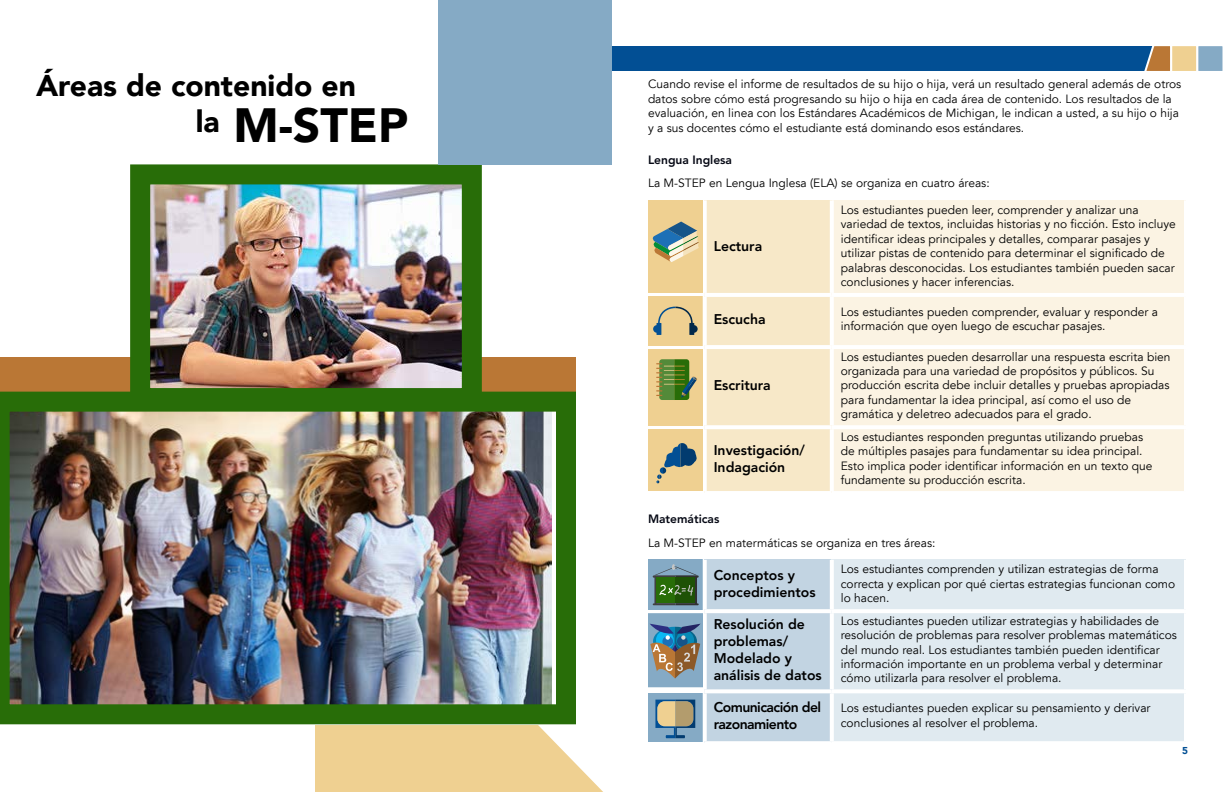
<style>
.page{position:relative;width:1224px;height:792px;background:#fff}
.page>*{position:absolute;margin:0;border:0;box-sizing:border-box;transform-origin:0 0}
.t1{font:900 48px "Avenir";color:#000}
.t2{font:900 30px "Avenir";color:#000}
.t3{font:800 14px/16.8px "Avenir LT Std";color:#000}
.t4{font:800 14px/16.8px "Avenir LT Std";letter-spacing:-.04em;color:#000}
.t5{font:12px/14.4px "Avenir LT";color:#000}
.t6{font:800 12px "Avenir LT Std";color:#050814}
.t7{font:900 10px "Avenir";color:#024f94}
</style>
<div class="page">
<div style="left:832px;top:200px;width:354px;height:95px;background:#fbf3e3"></div>
<div style="left:832px;top:347px;width:354px;height:80px;background:#fbf3e3"></div>
<div style="left:832px;top:427px;width:354px;height:66px;background:#fbf3e3"></div>
<div style="left:832px;top:611px;width:354px;height:80px;background:#e0eaf0"></div>
<div style="left:612px;top:46px;width:612px;height:25px;background:#024f94"></div>
<svg style="left:1144px;top:46px;width:26px;height:25px"></svg>
<div style="left:1170px;top:44px;width:28px;height:29px;background:#efd091;border:2px solid #fff"></div>
<div style="left:1197px;top:45px;width:27px;height:27px;background:#85aac5"></div>
<div style="left:1196px;top:44px;width:28px;height:29px;border:2px solid #fff"></div>
<div style="left:0;top:357px;width:575px;height:35px;background:#ba7735"></div>
<svg style="left:315px;top:725px;width:288px;height:67px;background:#f0d59c"></svg>
<img style="left:151px;top:185px;width:310px;height:202px">
<div style="left:130px;top:164px;width:352px;height:244px;border:20px solid #286d08"></div>
<img style="left:0;top:392px;width:576px;height:332px">
<div style="left:439px;top:0;width:173px;height:164px;background:#85aac5"></div>
<div style="left:705px;top:200px;width:127px;height:95px;background:#f7e8c8"></div>
<div style="left:705px;top:295px;width:127px;height:52px;background:#f7e8c8"></div>
<div style="left:705px;top:347px;width:127px;height:80px;background:#f7e8c8"></div>
<div style="left:705px;top:427px;width:127px;height:66px;background:#f7e8c8"></div>
<div style="left:832px;top:295px;width:354px;height:52px;background:#fbf3e3"></div>
<svg style="left:704px;top:200px;width:3px;height:93px"></svg>
<hr style="left:830px;top:200px;width:4px;height:93px;background:#fff">
<hr style="left:1184px;top:200px;width:4px;height:93px;background:#fff">
<svg style="left:648px;top:293px;width:57px;height:4px"></svg>
<hr style="left:705px;top:293px;width:127px;height:4px;background:#fff">
<svg style="left:705px;top:297px;width:2px;height:48px"></svg>
<hr style="left:832px;top:293px;width:356px;height:4px;background:#fff">
<hr style="left:830px;top:297px;width:4px;height:48px;background:#fff">
<hr style="left:1184px;top:297px;width:4px;height:48px;background:#fff">
<svg style="left:648px;top:345px;width:57px;height:4px"></svg>
<hr style="left:705px;top:345px;width:127px;height:4px;background:#fff">
<svg style="left:705px;top:349px;width:2px;height:76px"></svg>
<hr style="left:832px;top:345px;width:356px;height:4px;background:#fff">
<hr style="left:830px;top:349px;width:4px;height:76px;background:#fff">
<hr style="left:1184px;top:349px;width:4px;height:76px;background:#fff">
<svg style="left:648px;top:425px;width:57px;height:4px"></svg>
<svg style="left:705px;top:425px;width:127px;height:4px"></svg>
<svg style="left:704px;top:429px;width:3px;height:62px"></svg>
<hr style="left:832px;top:425px;width:356px;height:4px;background:#fff">
<hr style="left:830px;top:429px;width:4px;height:62px;background:#fff">
<hr style="left:1184px;top:429px;width:4px;height:62px;background:#fff">
<hr style="left:705px;top:491px;width:127px;height:4px;background:#fff">
<hr style="left:832px;top:491px;width:356px;height:4px;background:#fff">
<div style="left:648px;top:200px;width:55px;height:93px;background:#efd091"></div>
<svg style="left:652px;top:222px;width:47px;height:40px"></svg>
<svg style="left:648px;top:297px;width:55px;height:48px;background:#d9c28e"></svg>
<div style="left:648px;top:349px;width:55px;height:76px;background:#efd091"></div>
<svg style="left:656px;top:359px;width:41px;height:41px"></svg>
<div style="left:648px;top:429px;width:55px;height:62px;background:#efd091"></div>
<svg style="left:656px;top:443px;width:41px;height:40px"></svg>
<div style="left:705px;top:560px;width:127px;height:51px;background:#c2d4e2"></div>
<div style="left:705px;top:611px;width:127px;height:80px;background:#c2d4e2"></div>
<div style="left:705px;top:691px;width:127px;height:52px;background:#c2d4e2"></div>
<div style="left:832px;top:560px;width:354px;height:51px;background:#e0eaf0"></div>
<div style="left:832px;top:691px;width:354px;height:52px;background:#e0eaf0"></div>
<svg style="left:705px;top:560px;width:2px;height:49px"></svg>
<hr style="left:830px;top:560px;width:4px;height:49px;background:#fff">
<hr style="left:1184px;top:560px;width:4px;height:49px;background:#fff">
<hr style="left:705px;top:609px;width:127px;height:4px;background:#fff">
<svg style="left:705px;top:613px;width:2px;height:76px"></svg>
<hr style="left:832px;top:609px;width:356px;height:4px;background:#fff">
<hr style="left:830px;top:613px;width:4px;height:76px;background:#fff">
<hr style="left:1184px;top:613px;width:4px;height:76px;background:#fff">
<svg style="left:705px;top:689px;width:127px;height:4px"></svg>
<svg style="left:704px;top:693px;width:3px;height:48px"></svg>
<hr style="left:832px;top:689px;width:356px;height:4px;background:#fff">
<hr style="left:830px;top:693px;width:4px;height:48px;background:#fff">
<hr style="left:1184px;top:693px;width:4px;height:48px;background:#fff">
<svg style="left:648px;top:741px;width:57px;height:2px"></svg>
<hr style="left:705px;top:741px;width:127px;height:4px;background:#fff">
<hr style="left:832px;top:741px;width:356px;height:4px;background:#fff">
<svg style="left:648px;top:560px;width:55px;height:127px;background:#748f8f"></svg>
<svg style="left:648px;top:693px;width:55px;height:48px;background:#8da1a6"></svg>
<h2 class="t2" style="left:36px;top:60px;width:321px">Áreas de contenido en</h2>
<h1 class="t1" style="left:196px;top:84px;width:214px"><sup>la</sup> M-STEP</h1>
<p class="t5" style="left:648px;top:77px;width:535px">Cuando revise el informe de resultados de su hijo o hija, verá un resultado general además de otros datos sobre cómo está progresando su hijo o hija en cada área de contenido. Los resultados de la evaluación, en linea con los Estándares Académicos de Michigan, le indican a usted, a su hijo o hija y a sus docentes cómo el estudiante está dominando esos estándares.</p>
<p class="t6" style="left:648px;top:153px;width:86px">Lengua Inglesa</p>
<p class="t5" style="left:648px;top:176px;width:343px">La M-STEP en Lengua Inglesa (ELA) se organiza en cuatro áreas:</p>
<p class="t3" style="left:714px;top:237px;width:50px">Lectura</p>
<p class="t5" style="left:841px;top:203px;width:337px">Los estudiantes pueden leer, comprender y analizar una variedad de textos, incluidas historias y no ficción. Esto incluye identificar ideas principales y detalles, comparar pasajes y utilizar pistas de contenido para determinar el significado de palabras desconocidas. Los estudiantes también pueden sacar conclusiones y hacer inferencias.</p>
<p class="t3" style="left:714px;top:311px;width:53px">Escucha</p>
<p class="t5" style="left:841px;top:305px;width:319px">Los estudiantes pueden comprender, evaluar y responder a información que oyen luego de escuchar pasajes.</p>
<p class="t3" style="left:714px;top:377px;width:59px">Escritura</p>
<p class="t3" style="left:714px;top:442px;width:93px">Investigación/<br>Indagación</p>
<p class="t5" style="left:841px;top:350px;width:331px">Los estudiantes pueden desarrollar una respuesta escrita bien organizada para una variedad de propósitos y públicos. Su producción escrita debe incluir detalles y pruebas apropiadas para fundamentar la idea principal, así como el uso de gramática y deletreo adecuados para el grado.</p>
<p class="t5" style="left:841px;top:430px;width:313px">Los estudiantes responden preguntas utilizando pruebas de múltiples pasajes para fundamentar su idea principal.<br>Esto implica poder identificar información en un texto que fundamente su producción escrita.</p>
<p class="t6" style="left:648px;top:512px;width:73px">Matemáticas</p>
<p class="t5" style="left:648px;top:536px;width:289px">La M-STEP en matermáticas se organiza en tres áreas:</p>
<p class="t3" style="left:714px;top:567px;width:103px">Conceptos y procedimientos</p>
<p class="t5" style="left:841px;top:562px;width:336px">Los estudiantes comprenden y utilizan estrategias de forma correcta y explican por qué ciertas estrategias funcionan como lo hacen.</p>
<p class="t3" style="left:714px;top:616px;width:110px">Resolución de problemas/<br>Modelado y análisis de datos</p>
<p class="t5" style="left:841px;top:614px;width:338px">Los estudiantes pueden utilizar estrategias y habilidades de resolución de problemas para resolver problemas matemáticos del mundo real. Los estudiantes también pueden identificar información importante en un problema verbal y determinar cómo utilizarla para resolver el problema.</p>
<p class="t4" style="left:714px;top:699px;width:109px">Comunicación del razonamiento</p>
<p class="t5" style="left:841px;top:701px;width:311px">Los estudiantes pueden explicar su pensamiento y derivar conclusiones al resolver el problema.</p>
<p class="t7" style="left:1182px;top:742px;width:7px">5</p>
</div>
